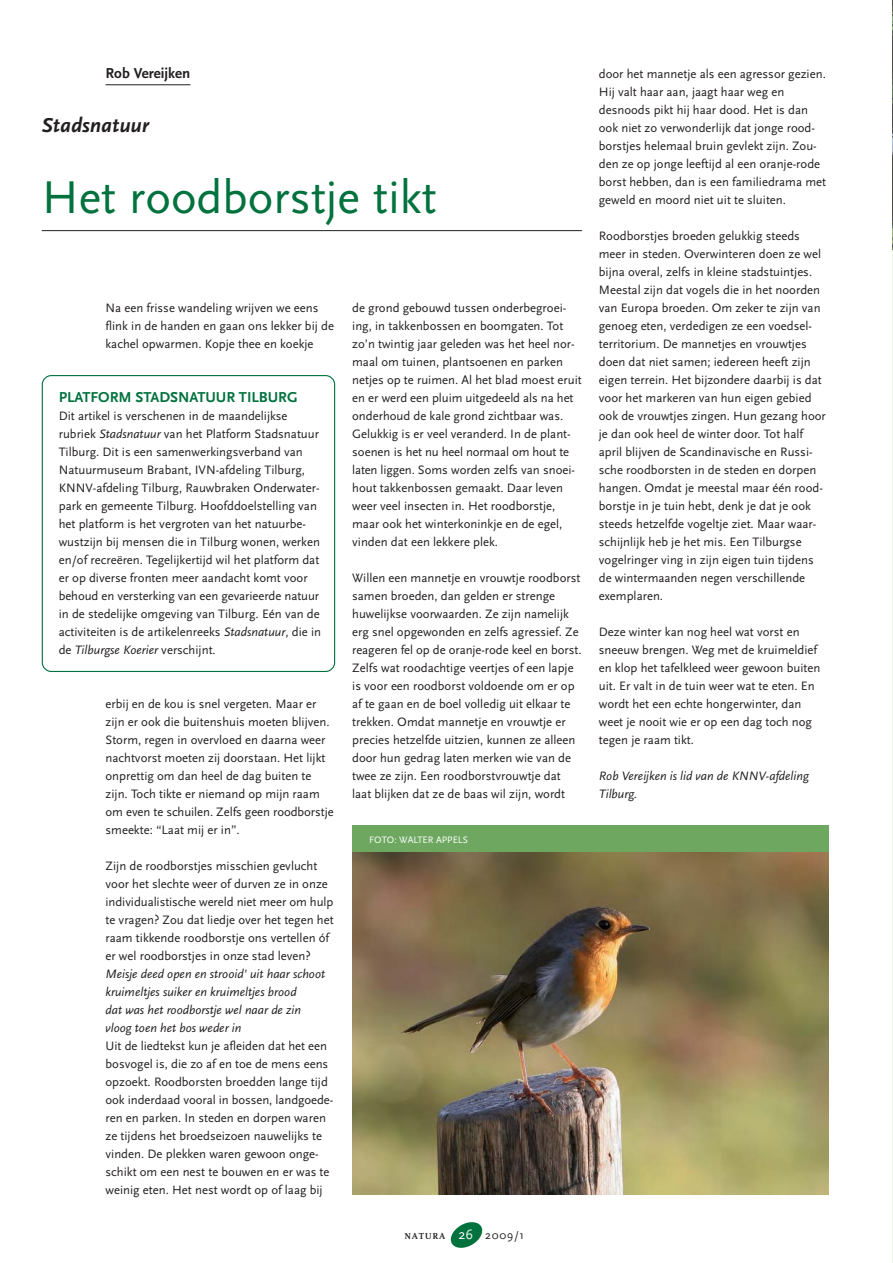
<style>
.page{position:relative;width:893px;height:1263px;background:#fff}
.page>*{position:absolute;margin:0;border:0;box-sizing:border-box;transform-origin:0 0}
.t1{font:48px "Scala Sans";color:#00723e}
.t2{font:italic 700 21px "Scala Sans";color:#231f20}
.t3{font:700 15px "Scala Sans";color:#00723e}
.t4{font:700 15px "Scala Sans";color:#231f20}
.t5{font:12.75px/18px "Scala Sans";color:#231f20}
.t6{font:italic 12.75px/18px "Scala Sans";color:#231f20}
.t7{font:9.75px "Scala Sans";color:#fff}
.t8{font:700 9px "FF Scala";letter-spacing:.08em;color:#231f20}
.s1{font-style:italic}
.s2{font-family:"Scala Sans";font-weight:400;font-size:14.25px;color:#fff}
.s3{font-family:"Scala Sans";font-weight:400;font-size:12px}
</style>
<div class="page">
<svg style="left:450px;top:1222px;width:33px;height:26px"></svg>
<hr style="left:892px;top:0;width:1px;height:1263px;background:#eef6e4">
<img style="left:892px;top:0;width:1px;height:250px">
<hr style="left:106px;top:84px;width:84px;height:1px;background:#231f20">
<hr style="left:42px;top:230px;width:540px;height:1px;background:#231f20">
<img style="left:352px;top:852px;width:476px;height:342px">
<svg style="left:42px;top:375px;width:293px;height:297px"></svg>
<div style="left:352px;top:825px;width:476px;height:27px;background:#6ea860"></div>
<p class="t4" style="left:106px;top:68px;width:86px">Rob Vereijken</p>
<h2 class="t2" style="left:42px;top:113px;width:109px">Stadsnatuur</h2>
<h1 class="t1" style="left:42px;top:176px;width:396px">Het roodborstje tikt</h1>
<p class="t5" style="left:106px;top:300px;width:230px">Na een frisse wandeling wrijven we eens flink in de handen en gaan ons lekker bij de kachel opwarmen. Kopje thee en koekje</p>
<p class="t3" style="left:59px;top:392px;width:240px">PLATFORM STADSNATUUR TILBURG</p>
<p class="t5" style="left:59px;top:408px;width:264px">Dit artikel is verschenen in de maandelijkse rubriek <span class="s1">Stadsnatuur</span> van het Platform Stadsnatuur Tilburg. Dit is een samenwerkingsverband van Natuurmuseum Brabant, IVN-afdeling Tilburg, KNNV-afdeling Tilburg, Rauwbraken Onderwater&shy;park en gemeente Tilburg. Hoofddoelstelling van het platform is het vergroten van het natuurbe&shy;wustzijn bij mensen die in Tilburg wonen, werken en/of recreëren. Tegelijkertijd wil het platform dat er op diverse fronten meer aandacht komt voor behoud en versterking van een gevarieerde natuur in de stedelijke omgeving van Tilburg. Eén van de activiteiten is de artikelenreeks <span class="s1">Stadsnatuur</span>, die in de <span class="s1">Tilburgse Koerier</span> verschijnt.</p>
<p class="t5" style="left:106px;top:696px;width:230px">erbij en de kou is snel vergeten. Maar er zijn er ook die buitenshuis moeten blijven.<br>Storm, regen in overvloed en daarna weer nachtvorst moeten zij doorstaan. Het lijkt onprettig om dan heel de dag buiten te zijn. Toch tikte er niemand op mijn raam om even te schuilen. Zelfs geen roodborstje smeekte: “Laat mij er in”.</p>
<p class="t5" style="left:106px;top:858px;width:230px">Zijn de roodborstjes misschien gevlucht voor het slechte weer of durven ze in onze individualistische wereld niet meer om hulp te vragen? Zou dat liedje over het tegen het raam tikkende roodborstje ons vertellen óf er wel roodborstjes in onze stad leven?</p>
<p class="t6" style="left:106px;top:966px;width:221px">Meisje deed open en strooid' uit haar schoot kruimeltjes suiker en kruimeltjes brood<br>dat was het roodborstje wel naar de zin vloog toen het bos weder in</p>
<p class="t5" style="left:106px;top:1038px;width:229px">Uit de liedtekst kun je afleiden dat het een bosvogel is, die zo af en toe de mens eens opzoekt. Roodborsten broedden lange tijd ook inderdaad vooral in bossen, landgoede&shy;ren en parken. In steden en dorpen waren ze tijdens het broedseizoen nauwelijks te vinden. De plekken waren gewoon onge&shy;schikt om een nest te bouwen en er was te weinig eten. Het nest wordt op of laag bij</p>
<p class="t5" style="left:352px;top:300px;width:231px">de grond gebouwd tussen onderbegroei&shy;ing, in takkenbossen en boomgaten. Tot zo’n twintig jaar geleden was het heel nor&shy;maal om tuinen, plantsoenen en parken netjes op te ruimen. Al het blad moest eruit en er werd een pluim uitgedeeld als na het onderhoud de kale grond zichtbaar was.<br>Gelukkig is er veel veranderd. In de plant&shy;soenen is het nu heel normaal om hout te laten liggen. Soms worden zelfs van snoei&shy;hout takkenbossen gemaakt. Daar leven weer veel insecten in. Het roodborstje, maar ook het winterkoninkje en de egel, vinden dat een lekkere plek.</p>
<p class="t5" style="left:352px;top:570px;width:231px">Willen een mannetje en vrouwtje roodborst samen broeden, dan gelden er strenge huwelijkse voorwaarden. Ze zijn namelijk erg snel opgewonden en zelfs agressief. Ze reageren fel op de oranje-rode keel en borst.<br>Zelfs wat roodachtige veertjes of een lapje is voor een roodborst voldoende om er op af te gaan en de boel volledig uit elkaar te trekken. Omdat mannetje en vrouwtje er precies hetzelfde uitzien, kunnen ze alleen door hun gedrag laten merken wie van de twee ze zijn. Een roodborstvrouwtje dat laat blijken dat ze de baas wil zijn, wordt</p>
<p class="t7" style="left:369px;top:835px;width:100px">FOTO: WALTER APPELS</p>
<p class="t8" style="left:405px;top:1233px;width:121px">NATURA <span class="s2">26</span> <span class="s3">2009/1</span></p>
<p class="t5" style="left:599px;top:66px;width:229px">door het mannetje als een agressor gezien.<br>Hij valt haar aan, jaagt haar weg en desnoods pikt hij haar dood. Het is dan ook niet zo verwonderlijk dat jonge rood&shy;borstjes helemaal bruin gevlekt zijn. Zou&shy;den ze op jonge leeftijd al een oranje-rode borst hebben, dan is een familiedrama met geweld en moord niet uit te sluiten.</p>
<p class="t5" style="left:599px;top:228px;width:229px">Roodborstjes broeden gelukkig steeds meer in steden. Overwinteren doen ze wel bijna overal, zelfs in kleine stadstuintjes.<br>Meestal zijn dat vogels die in het noorden van Europa broeden. Om zeker te zijn van genoeg eten, verdedigen ze een voedsel&shy;territorium. De mannetjes en vrouwtjes doen dat niet samen; iedereen heeft zijn eigen terrein. Het bijzondere daarbij is dat voor het markeren van hun eigen gebied ook de vrouwtjes zingen. Hun gezang hoor je dan ook heel de winter door. Tot half april blijven de Scandinavische en Russi&shy;sche roodborsten in de steden en dorpen hangen. Omdat je meestal maar één rood&shy;borstje in je tuin hebt, denk je dat je ook steeds hetzelfde vogeltje ziet. Maar waar&shy;schijnlijk heb je het mis. Een Tilburgse vogelringer ving in zijn eigen tuin tijdens de wintermaanden negen verschillende exemplaren.</p>
<p class="t5" style="left:599px;top:624px;width:223px">Deze winter kan nog heel wat vorst en sneeuw brengen. Weg met de kruimeldief en klop het tafelkleed weer gewoon buiten uit. Er valt in de tuin weer wat te eten. En wordt het een echte hongerwinter, dan weet je nooit wie er op een dag toch nog tegen je raam tikt.</p>
<p class="t6" style="left:599px;top:768px;width:211px">Rob Vereijken is lid van de KNNV-afdeling<br>Tilburg.</p>
</div>
